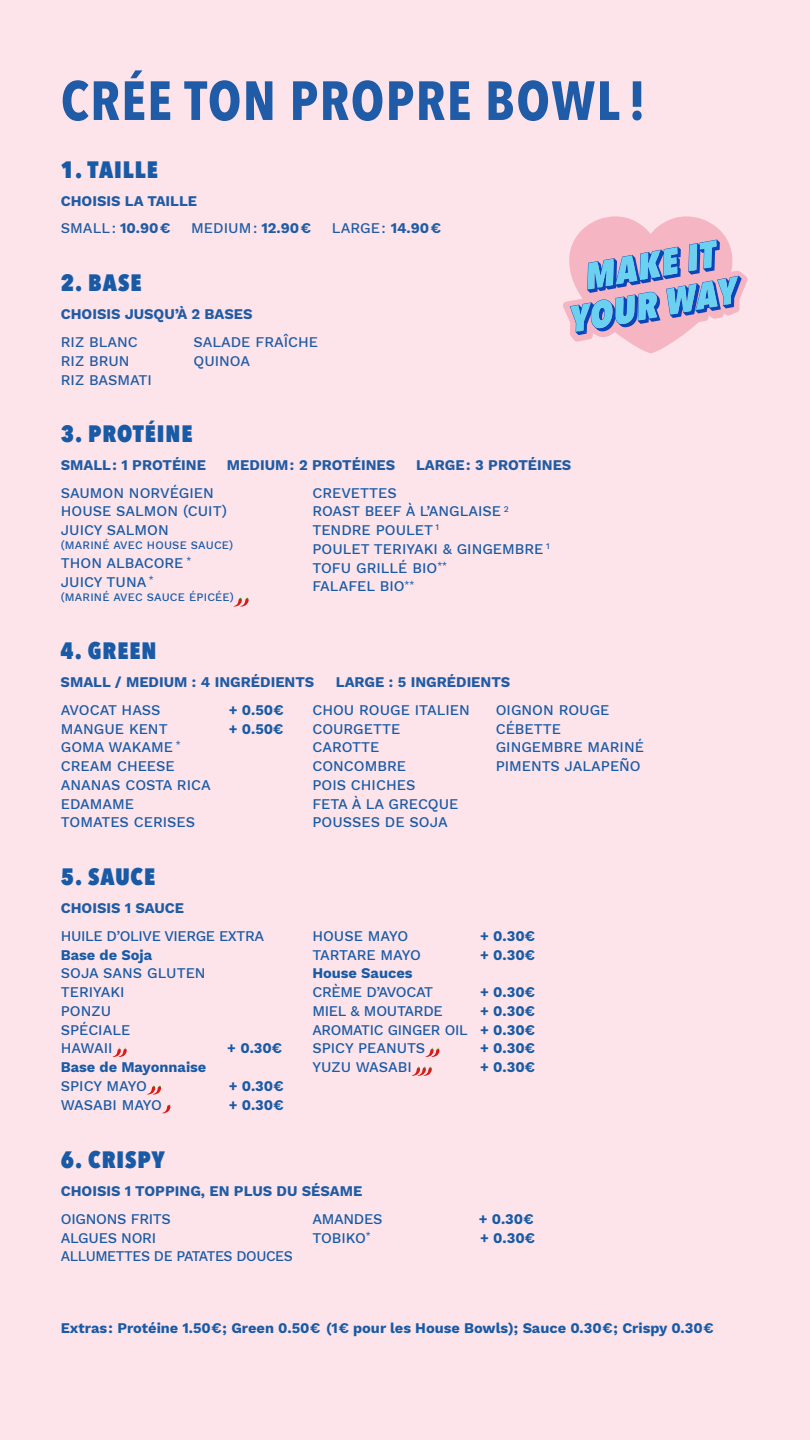
<style>
.page{position:relative;width:810px;height:1440px;background:#fce4ea}
.page>*{position:absolute;margin:0;border:0;box-sizing:border-box;transform-origin:0 0}
.t1{font:700 54.6px "Avenir Next Condensed";letter-spacing:.025em;color:#1f5ba6}
.t2{font:800 23.62px "Avenir Next Condensed";letter-spacing:.04em;color:#195aa6}
.t3{font:500 14.55px/18.8px "Work Sans";color:#195aa6}
.t4{font:700 14.55px "Work Sans";color:#195aa6}
.t5{font:700 14.55px/27.7px "Work Sans";color:#205ba4}
.t6{font:500 14.55px/18.8px "Work Sans";letter-spacing:-.03em;color:#195aa6}
.t7{font:500 14.55px/18.8px "Work Sans";color:#205ba4}
.t8{font:500 14.55px "Work Sans";letter-spacing:-.02em;color:#195aa6}
.t9{font:500 11.25px "Work Sans";letter-spacing:.015em;color:#195aa6}
.s1{font-weight:500}
.s2{font-weight:700}
</style>
<div class="page">
<svg style="left:113px;top:1048px;width:14px;height:9px"></svg>
<svg style="left:147px;top:1085px;width:14px;height:10px"></svg>
<svg style="left:162px;top:1104px;width:9px;height:9px"></svg>
<svg style="left:425px;top:1048px;width:15px;height:9px"></svg>
<svg style="left:412px;top:1066px;width:20px;height:10px"></svg>
<svg style="left:563px;top:216px;width:185px;height:137px"></svg>
<svg style="left:234px;top:597px;width:15px;height:10px"></svg>
<h1 class="t1" style="left:61px;top:67px;width:587px">CRÉE TON PROPRE BOWL !</h1>
<h2 class="t2" style="left:61px;top:155px;width:99px">1. TAILLE</h2>
<p class="t5" style="left:61px;top:188px;width:138px">CHOISIS LA TAILLE<br><span class="s1">SMALL:</span> 10.90€</p>
<p class="t7" style="left:191px;top:220px;width:121px">MEDIUM: <span class="s2">12.90€</span></p>
<p class="t7" style="left:332px;top:220px;width:111px">LARGE: <span class="s2">14.90€</span></p>
<h2 class="t2" style="left:61px;top:268px;width:82px">2. BASE</h2>
<p class="t5" style="left:61px;top:301px;width:193px">CHOISIS JUSQU’À 2 BASES</p>
<p class="t7" style="left:61px;top:333px;width:93px">RIZ BLANC<br>RIZ BRUN<br>RIZ BASMATI</p>
<p class="t7" style="left:194px;top:333px;width:126px">SALADE FRAÎCHE<br>QUINOA</p>
<h2 class="t2" style="left:61px;top:419px;width:133px">3. PROTÉINE</h2>
<p class="t5" style="left:61px;top:452px;width:147px">SMALL: 1 PROTÉINE</p>
<p class="t5" style="left:227px;top:452px;width:170px">MEDIUM: 2 PROTÉINES</p>
<p class="t5" style="left:416px;top:452px;width:157px">LARGE: 3 PROTÉINES</p>
<p class="t3" style="left:61px;top:484px;width:168px">SAUMON NORVÉGIEN<br>HOUSE SALMON (CUIT)<br>JUICY SALMON</p>
<p class="t9" style="left:61px;top:539px;width:174px">(MARINÉ AVEC HOUSE SAUCE)</p>
<p class="t3" style="left:61px;top:555px;width:132px">THON ALBACORE <sup>*<br></sup>JUICY TUNA <sup>*</sup></p>
<p class="t9" style="left:61px;top:591px;width:175px">(MARINÉ AVEC SAUCE ÉPICÉE)</p>
<p class="t3" style="left:312px;top:484px;width:239px">CREVETTES<br>ROAST BEEF À L’ANGLAISE <sup>2<br></sup>TENDRE POULET <sup>1<br></sup>POULET TERIYAKI &amp; GINGEMBRE <sup>1<br></sup>TOFU GRILLÉ BIO<sup>**<br></sup>FALAFEL BIO<sup>**</sup></p>
<h2 class="t2" style="left:61px;top:636px;width:97px">4. GREEN</h2>
<p class="t5" style="left:61px;top:669px;width:255px">SMALL / MEDIUM : 4 INGRÉDIENTS</p>
<p class="t5" style="left:336px;top:669px;width:176px">LARGE : 5 INGRÉDIENTS</p>
<p class="t3" style="left:61px;top:701px;width:101px">AVOCAT HASS</p>
<p class="t4" style="left:229px;top:701px;width:56px">+ 0.50€</p>
<p class="t3" style="left:61px;top:720px;width:108px">MANGUE KENT</p>
<p class="t4" style="left:229px;top:720px;width:56px">+ 0.50€</p>
<p class="t3" style="left:61px;top:739px;width:151px">GOMA WAKAME <sup>*<br></sup>CREAM CHEESE<br>ANANAS COSTA RICA<br>EDAMAME<br>TOMATES CERISES</p>
<h2 class="t2" style="left:61px;top:862px;width:96px">5. SAUCE</h2>
<p class="t5" style="left:61px;top:895px;width:125px">CHOISIS 1 SAUCE</p>
<p class="t6" style="left:61px;top:927px;width:205px">HUILE D’OLIVE VIERGE EXTRA</p>
<p class="t4" style="left:61px;top:946px;width:93px">Base de Soja</p>
<p class="t3" style="left:61px;top:965px;width:146px">SOJA SANS GLUTEN<br>TERIYAKI<br>PONZU<br>SPÉCIALE<br>HAWAII</p>
<p class="t4" style="left:227px;top:1040px;width:56px">+ 0.30€</p>
<p class="t4" style="left:61px;top:1059px;width:147px">Base de Mayonnaise</p>
<p class="t3" style="left:61px;top:1077px;width:88px">SPICY MAYO</p>
<p class="t4" style="left:229px;top:1078px;width:56px">+ 0.30€</p>
<p class="t3" style="left:61px;top:1096px;width:103px">WASABI MAYO</p>
<p class="t4" style="left:229px;top:1096px;width:56px">+ 0.30€</p>
<p class="t3" style="left:312px;top:701px;width:159px">CHOU ROUGE ITALIEN<br>COURGETTE<br>CAROTTE<br>CONCOMBRE<br>POIS CHICHES<br>FETA À LA GRECQUE<br>POUSSES DE SOJA</p>
<p class="t3" style="left:496px;top:701px;width:150px">OIGNON ROUGE<br>CÉBETTE<br>GINGEMBRE MARINÉ<br>PIMENTS JALAPEÑO</p>
<p class="t3" style="left:312px;top:927px;width:97px">HOUSE MAYO</p>
<p class="t4" style="left:480px;top:928px;width:56px">+ 0.30€</p>
<p class="t3" style="left:312px;top:946px;width:110px">TARTARE MAYO</p>
<p class="t4" style="left:480px;top:946px;width:56px">+ 0.30€</p>
<p class="t4" style="left:312px;top:965px;width:102px">House Sauces</p>
<p class="t8" style="left:312px;top:984px;width:122px">CRÈME D’AVOCAT</p>
<p class="t4" style="left:480px;top:984px;width:56px">+ 0.30€</p>
<p class="t8" style="left:312px;top:1002px;width:132px">MIEL &amp; MOUTARDE</p>
<p class="t3" style="left:312px;top:1002px;width:224px;text-align:justify;text-indent:168px"><span class="s2">+ 0.30€ </span>AROMATIC GINGER OIL <span class="s2">+ 0.30€ </span>SPICY PEANUTS</p>
<p class="t4" style="left:480px;top:1040px;width:56px">+ 0.30€</p>
<p class="t3" style="left:312px;top:1059px;width:101px">YUZU WASABI</p>
<p class="t4" style="left:480px;top:1059px;width:56px">+ 0.30€</p>
<h2 class="t2" style="left:61px;top:1145px;width:105px">6. CRISPY</h2>
<p class="t5" style="left:61px;top:1178px;width:303px">CHOISIS 1 TOPPING, EN PLUS DU SÉSAME</p>
<p class="t6" style="left:61px;top:1210px;width:234px">OIGNONS FRITS<br>ALGUES NORI<br>ALLUMETTES DE PATATES DOUCES</p>
<p class="t8" style="left:312px;top:1210px;width:72px">AMANDES</p>
<p class="t4" style="left:479px;top:1210px;width:56px">+ 0.30€</p>
<p class="t3" style="left:312px;top:1229px;width:60px">TOBIKO<sup>*</sup></p>
<p class="t4" style="left:480px;top:1229px;width:56px">+ 0.30€</p>
<p class="t4" style="left:61px;top:1319px;width:654px">Extras : Protéine 1.50€; Green 0.50€ (1€ pour les House Bowls); Sauce 0.30€; Crispy 0.30€</p>
</div>
